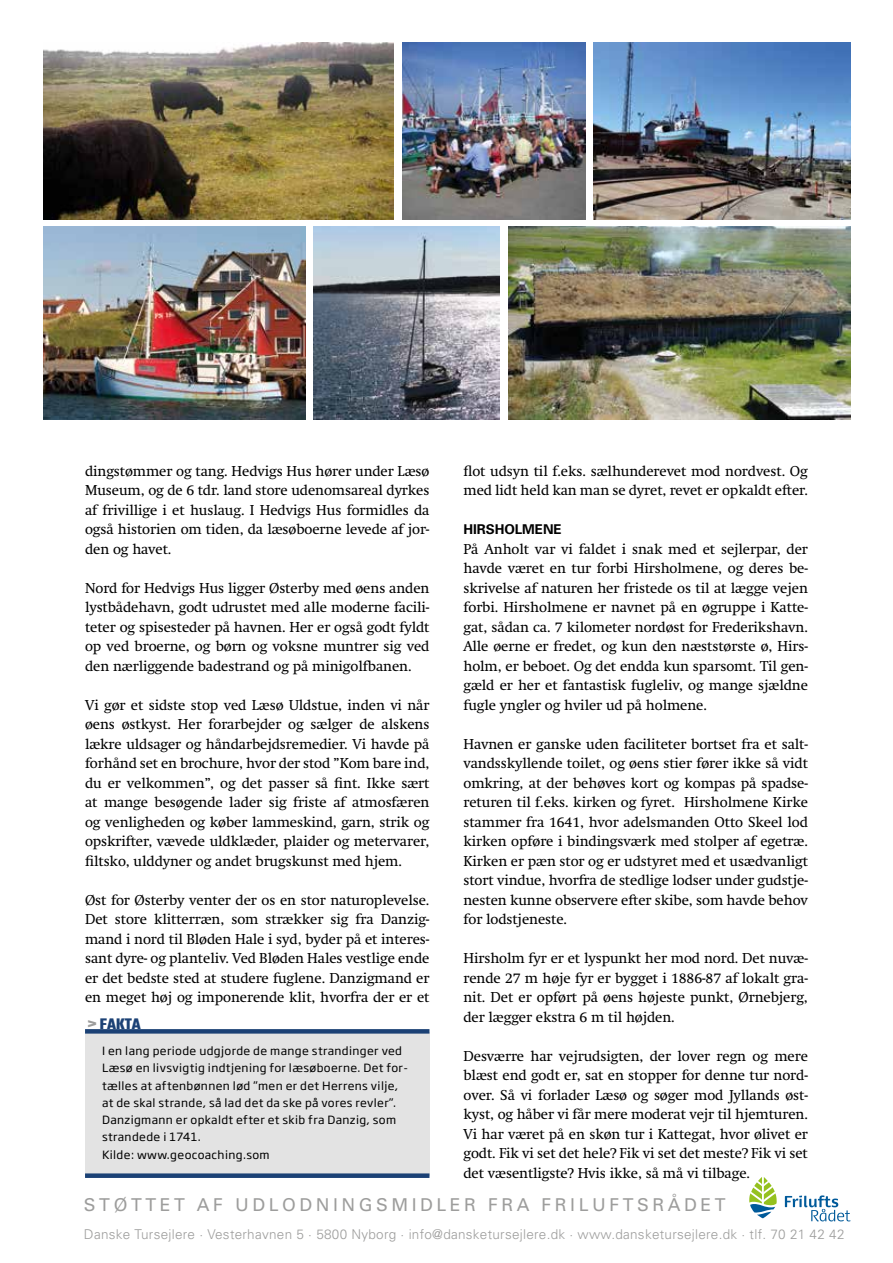
<style>
.page{position:relative;width:893px;height:1263px;background:#fff}
.page>*{position:absolute;margin:0;border:0;box-sizing:border-box;transform-origin:0 0}
.t1{font:17.7px "Univers";letter-spacing:.2em;color:#9d9d9c}
.t2{font:700 16.5px "Teko";color:#1b4175}
.t3{font:14.25px/19.5px "Swift";letter-spacing:-.005em;color:#000;text-align:justify}
.t4{font:300 13.5px "Univers";letter-spacing:.02em;color:#9d9d9c}
.t5{font:700 13.5px "Univers";letter-spacing:-.005em;color:#000}
.t6{font:11.25px/17.2px "Soho Gothic Pro";letter-spacing:.03em;color:#000;scale:1.05 1}
.s1{color:#9d9d9c}
</style>
<div class="page">
<svg style="left:785px;top:1195px;width:65px;height:26px"></svg>
<svg style="left:749px;top:1177px;width:28px;height:41px"></svg>
<div style="left:85px;top:1032px;width:344px;height:144px;background:#e3e3e3"></div>
<svg style="left:85px;top:1029px;width:344px;height:4px"></svg>
<div style="left:85px;top:1173px;width:344px;height:5px;background:#1b4175"></div>
<img style="left:594px;top:43px;width:256px;height:176px">
<img style="left:508px;top:226px;width:342px;height:194px">
<img style="left:44px;top:43px;width:350px;height:176px">
<img style="left:44px;top:226px;width:261px;height:194px">
<img style="left:314px;top:226px;width:185px;height:194px">
<img style="left:402px;top:43px;width:184px;height:176px">
<p class="t3" style="left:463px;top:461px;width:346px">flot udsyn til f.eks. sælhunderevet mod nordvest. Og med lidt held kan man se dyret, revet er opkaldt efter.</p>
<p class="t5" style="left:463px;top:521px;width:100px">HIRSHOLMENE</p>
<p class="t3" style="left:463px;top:539px;width:346px">På Anholt var vi faldet i snak med et sejlerpar, der havde været en tur forbi Hirsholmene, og deres be&shy;skrivelse af naturen her fristede os til at lægge vejen forbi. Hirsholmene er navnet på en øgruppe i Katte&shy;gat, sådan ca. 7 kilometer nordøst for Frederikshavn.<br>Alle øerne er fredet, og kun den næststørste ø, Hirs&shy;holm, er beboet. Og det endda kun sparsomt. Til gen&shy;gæld er her et fantastisk fugleliv, og mange sjældne fugle yngler og hviler ud på holmene.</p>
<p class="t3" style="left:463px;top:734px;width:346px">Havnen er ganske uden faciliteter bortset fra et salt&shy;vandsskyllende toilet, og øens stier fører ikke så vidt omkring, at der behøves kort og kompas på spadse&shy;returen til f.eks. kirken og fyret. Hirsholmene Kirke stammer fra 1641, hvor adelsmanden Otto Skeel lod kirken opføre i bindingsværk med stolper af egetræ.<br>Kirken er pæn stor og er udstyret med et usædvanligt stort vindue, hvorfra de stedlige lodser under gudstje&shy;nesten kunne observere efter skibe, som havde behov for lodstjeneste.</p>
<p class="t3" style="left:463px;top:949px;width:346px">Hirsholm fyr er et lyspunkt her mod nord. Det nuvæ&shy;rende 27 m høje fyr er bygget i 1886-87 af lokalt gra&shy;nit. Det er opført på øens højeste punkt, Ørnebjerg, der lægger ekstra 6 m til højden.</p>
<p class="t3" style="left:463px;top:1046px;width:346px">Desværre har vejrudsigten, der lover regn og mere blæst end godt er, sat en stopper for denne tur nord&shy;over. Så vi forlader Læsø og søger mod Jyllands øst&shy;kyst, og håber vi får mere moderat vejr til hjemturen.<br>Vi har været på en skøn tur i Kattegat, hvor ølivet er godt. Fik vi set det hele? Fik vi set det meste? Fik vi set det væsentligste? Hvis ikke, så må vi tilbage.</p>
<p class="t1" style="left:84px;top:1194px;width:643px">STØTTET AF UDLODNINGSMIDLER FRA FRILUFTSRÅDET</p>
<p class="t4" style="left:84px;top:1225px;width:762px">Danske Tursejlere · Vesterhavnen 5 · 5800 Nyborg · info@dansketursejlere.dk · www.dansketursejlere.dk · tlf. 70 21 42 42</p>
<p class="t3" style="left:85px;top:461px;width:346px">dingstømmer og tang. Hedvigs Hus hører under Læsø Museum, og de 6 tdr. land store udenomsareal dyrkes af frivillige i et huslaug. I Hedvigs Hus formidles da også historien om tiden, da læsøboerne levede af jor&shy;den og havet.</p>
<p class="t3" style="left:85px;top:578px;width:346px">Nord for Hedvigs Hus ligger Østerby med øens anden lystbådehavn, godt udrustet med alle moderne facili&shy;teter og spisesteder på havnen. Her er også godt fyldt op ved broerne, og børn og voksne muntrer sig ved den nærliggende badestrand og på minigolfbanen.</p>
<p class="t3" style="left:85px;top:695px;width:346px">Vi gør et sidste stop ved Læsø Uldstue, inden vi når øens østkyst. Her forarbejder og sælger de alskens lækre uldsager og håndarbejdsremedier. Vi havde på forhånd set en brochure, hvor der stod ”Kom bare ind, du er velkommen”, og det passer så fint. Ikke sært at mange besøgende lader sig friste af atmosfæren og venligheden og køber lammeskind, garn, strik og opskrifter, vævede uldklæder, plaider og metervarer, filtsko, ulddyner og andet brugskunst med hjem.</p>
<p class="t3" style="left:85px;top:890px;width:346px">Øst for Østerby venter der os en stor naturoplevelse.<br>Det store klitterræn, som strækker sig fra Danzig&shy;mand i nord til Bløden Hale i syd, byder på et interes&shy;sant dyre- og planteliv. Ved Bløden Hales vestlige ende er det bedste sted at studere fuglene. Danzigmand er en meget høj og imponerende klit, hvorfra der er et</p>
<p class="t2" style="left:88px;top:1013px;width:55px"><span class="s1">&gt;</span> FAKTA</p>
<p class="t6" style="left:102px;top:1042px;width:293px">I en lang periode udgjorde de mange strandinger ved Læsø en livsvigtig indtjening for læsøboerne. Det for&shy;tælles at aftenbønnen lød ”men er det Herrens vilje, at de skal strande, så lad det da ske på vores revler”.<br>Danzigmann er opkaldt efter et skib fra Danzig, som strandede i 1741.<br>Kilde: www.geocoaching.som</p>
</div>
